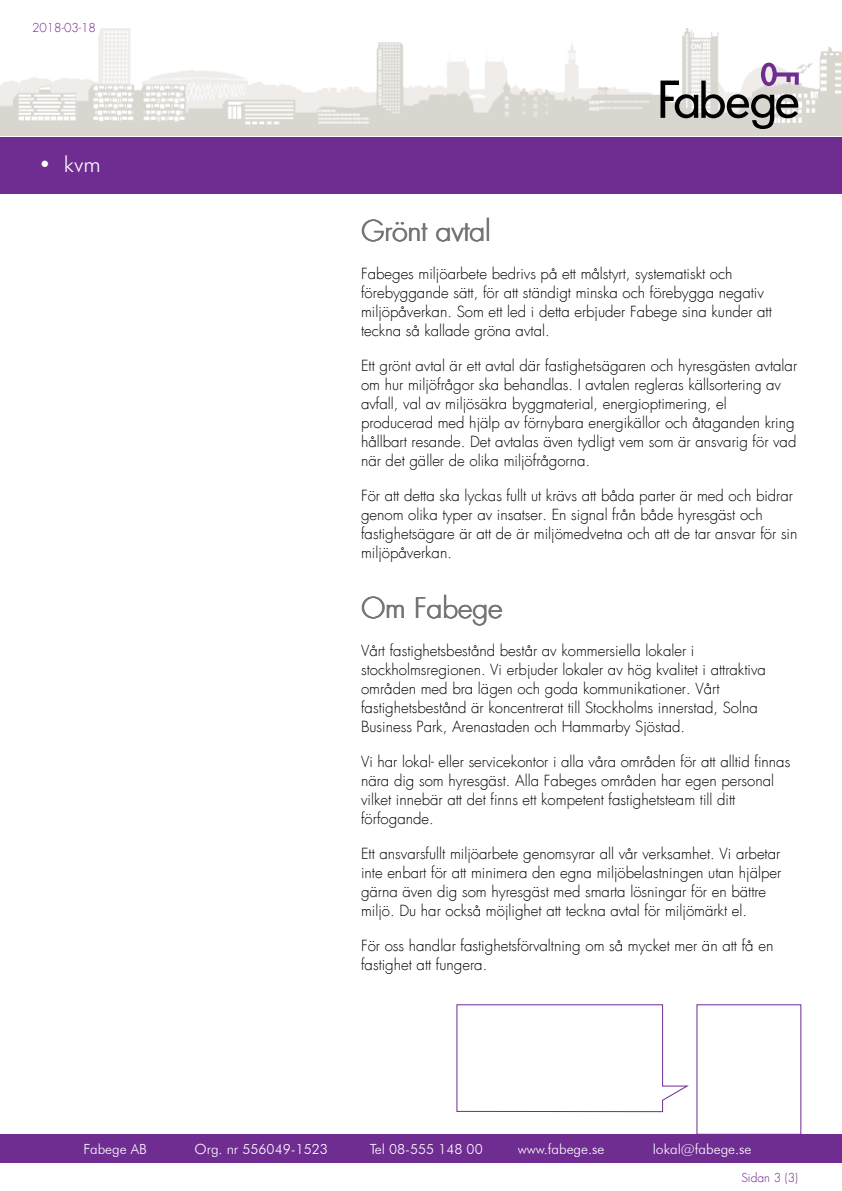
<style>
.page{position:relative;width:842px;height:1191px;background:#fff}
.page>*{position:absolute;margin:0;border:0;box-sizing:border-box;transform-origin:0 0}
.t1{font:300 28px "Futura LT";color:#737577}
.t2{font:300 22px "Futura BT";color:#fff}
.t3{font:300 15px/19px "Futura LT";color:#000}
.t4{font:300 14px "Futura BT";color:#fff}
.t5{font:300 12px "Futura LT";color:#6e1e82}
</style>
<div class="page">
<img style="left:0;top:28px;width:842px;height:107px">
<div style="left:0;top:137px;width:842px;height:56px;background:#6f2c91"></div>
<svg style="left:660px;top:63px;width:139px;height:66px"></svg>
<div style="left:0;top:1134px;width:842px;height:28px;background:#6f2c91"></div>
<svg style="left:456px;top:1004px;width:233px;height:108px"></svg>
<p class="t5" style="left:32px;top:20px;width:66px">2018-03-18</p>
<h2 class="t2" style="left:38px;top:150px;width:64px">• kvm</h2>
<h1 class="t1" style="left:361px;top:214px;width:131px">Grönt avtal</h1>
<p class="t3" style="left:361px;top:264px;width:412px">Fabeges miljöarbete bedrivs på ett målstyrt, systematiskt och förebyggande sätt, för att ständigt minska och förebygga negativ miljöpåverkan. Som ett led i detta erbjuder Fabege sina kunder att teckna så kallade gröna avtal.</p>
<p class="t3" style="left:361px;top:356px;width:438px">Ett grönt avtal är ett avtal där fastighetsägaren och hyresgästen avtalar om hur miljöfrågor ska behandlas. I avtalen regleras källsortering av avfall, val av miljösäkra byggmaterial, energioptimering, el producerad med hjälp av förnybara energikällor och åtaganden kring hållbart resande. Det avtalas även tydligt vem som är ansvarig för vad när det gäller de olika miljöfrågorna.</p>
<p class="t3" style="left:361px;top:486px;width:438px">För att detta ska lyckas fullt ut krävs att båda parter är med och bidrar genom olika typer av insatser. En signal från både hyresgäst och fastighetsägare är att de är miljömedvetna och att de tar ansvar för sin miljöpåverkan.</p>
<h1 class="t1" style="left:361px;top:591px;width:143px">Om Fabege</h1>
<p class="t3" style="left:361px;top:641px;width:406px">Vårt fastighetsbestånd består av kommersiella lokaler i stockholmsregionen. Vi erbjuder lokaler av hög kvalitet i attraktiva områden med bra lägen och goda kommunikationer. Vårt fastighetsbestånd är koncentrerat till Stockholms innerstad, Solna Business Park, Arenastaden och Hammarby Sjöstad.</p>
<p class="t3" style="left:361px;top:752px;width:431px">Vi har lokal- eller servicekontor i alla våra områden för att alltid finnas nära dig som hyresgäst. Alla Fabeges områden har egen personal vilket innebär att det finns ett kompetent fastighetsteam till ditt förfogande.</p>
<p class="t3" style="left:361px;top:844px;width:422px">Ett ansvarsfullt miljöarbete genomsyrar all vår verksamhet. Vi arbetar inte enbart för att minimera den egna miljöbelastningen utan hjälper gärna även dig som hyresgäst med smarta lösningar för en bättre miljö. Du har också möjlighet att teckna avtal för miljömärkt el.</p>
<p class="t3" style="left:361px;top:936px;width:414px">För oss handlar fastighetsförvaltning om så mycket mer än att få en fastighet att fungera.</p>
<p class="t4" style="left:84px;top:1140px;width:65px">Fabege AB</p>
<p class="t4" style="left:195px;top:1140px;width:135px">Org. nr 556049-1523</p>
<p class="t4" style="left:370px;top:1140px;width:115px">Tel 08-555 148 00</p>
<p class="t4" style="left:518px;top:1140px;width:88px">www.fabege.se</p>
<p class="t4" style="left:653px;top:1140px;width:100px">lokal@fabege.se</p>
<p class="t5" style="left:741px;top:1169px;width:58px">Sidan 3 (3)</p>
</div>
